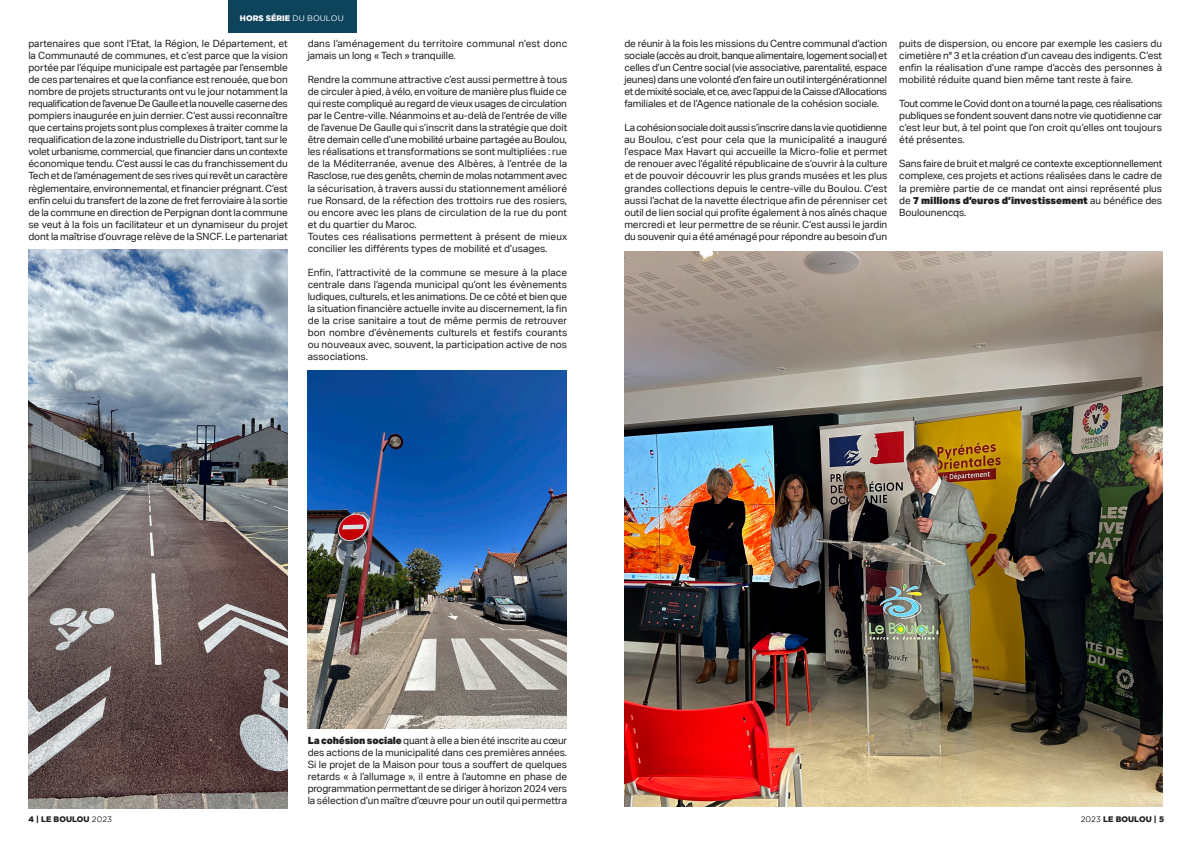
<style>
.page{position:relative;width:1191px;height:842px;background:#fff}
.page>*{position:absolute;margin:0;border:0;box-sizing:border-box;transform-origin:0 0}
.t1{font:10px/12px "Aktiv Grotesk";color:#231f20;text-align:justify}
.t2{font:900 8px "Gotham";color:#231f20}
.t3{font:900 8px "Gotham";color:#fff}
.s1{font-weight:400}
.s2{font-weight:900}
</style>
<div class="page">
<img style="left:308px;top:370px;width:258px;height:359px">
<img style="left:28px;top:250px;width:260px;height:558px">
<img style="left:624px;top:252px;width:538px;height:554px">
<div style="left:228px;top:0;width:128px;height:32px;background:#0e435c"></div>
<p class="t3" style="left:240px;top:14px;width:105px">HORS SÉRIE <span class="s1">DU BOULOU</span></p>
<p class="t1" style="left:28px;top:38px;width:261px">partenaires que sont l’Etat, la Région, le Département, et la Communauté de communes, et c’est parce que la vision portée par l’équipe municipale est partagée par l’ensemble de ces partenaires et que la confiance est renouée, que bon nombre de projets structurants ont vu le jour notamment la requalification de l’avenue De Gaulle et la nouvelle caserne des pompiers inaugurée en juin dernier. C’est aussi reconnaître que certains projets sont plus complexes à traiter comme la requalification de la zone industrielle du Distriport, tant sur le volet urbanisme, commercial, que financier dans un contexte économique tendu. C’est aussi le cas du franchissement du Tech et de l’aménagement de ses rives qui revêt un caractère règlementaire, environnemental, et financier prégnant. C’est enfin celui du transfert de la zone de fret ferroviaire à la sortie de la commune en direction de Perpignan dont la commune se veut à la fois un facilitateur et un dynamiseur du projet dont la maîtrise d’ouvrage relève de la SNCF. Le partenariat</p>
<p class="t1" style="left:308px;top:38px;width:261px">dans l’aménagement du territoire communal n’est donc jamais un long « Tech » tranquille.</p>
<p class="t1" style="left:308px;top:74px;width:261px">Rendre la commune attractive c’est aussi permettre à tous de circuler à pied, à vélo, en voiture de manière plus fluide ce qui reste compliqué au regard de vieux usages de circulation par le Centre-ville. Néanmoins et au-delà de l’entrée de ville de l’avenue De Gaulle qui s’inscrit dans la stratégie que doit être demain celle d’une mobilité urbaine partagée au Boulou, les réalisations et transformations se sont multipliées : rue de la Méditerranée, avenue des Albères, à l’entrée de la Rasclose, rue des genêts, chemin de molas notamment avec la sécurisation, à travers aussi du stationnement amélioré rue Ronsard, de la réfection des trottoirs rue des rosiers, ou encore avec les plans de circulation de la rue du pont et du quartier du Maroc.</p>
<p class="t1" style="left:308px;top:230px;width:261px">Toutes ces réalisations permettent à présent de mieux concilier les différents types de mobilité et d’usages.</p>
<p class="t1" style="left:308px;top:266px;width:261px">Enfin, l’attractivité de la commune se mesure à la place centrale dans l’agenda municipal qu’ont les évènements ludiques, culturels, et les animations. De ce côté et bien que la situation financière actuelle invite au discernement, la fin de la crise sanitaire a tout de même permis de retrouver bon nombre d’évènements culturels et festifs courants ou nouveaux avec, souvent, la participation active de nos associations.</p>
<p class="t1" style="left:624px;top:38px;width:264px">de réunir à la fois les missions du Centre communal d’action sociale (accès au droit, banque alimentaire, logement social) et celles d’un Centre social (vie associative, parentalité, espace jeunes) dans une volonté d’en faire un outil intergénérationnel et de mixité sociale, et ce, avec l’appui de la Caisse d’Allocations familiales et de l’Agence nationale de la cohésion sociale.</p>
<p class="t1" style="left:624px;top:122px;width:264px">La cohésion sociale doit aussi s’inscrire dans la vie quotidienne au Boulou, c’est pour cela que la municipalité a inauguré l’espace Max Havart qui accueille la Micro-folie et permet de renouer avec l’égalité républicaine de s’ouvrir à la culture et de pouvoir découvrir les plus grands musées et les plus grandes collections depuis le centre-ville du Boulou. C’est aussi l’achat de la navette électrique afin de pérenniser cet outil de lien social qui profite également à nos aînés chaque mercredi et leur permettre de se réunir. C’est aussi le jardin du souvenir qui a été aménagé pour répondre au besoin d’un</p>
<p class="t1" style="left:899px;top:38px;width:264px">puits de dispersion, ou encore par exemple les casiers du cimetière n° 3 et la création d’un caveau des indigents. C’est enfin la réalisation d’une rampe d’accès des personnes à mobilité réduite quand bien même tant reste à faire.</p>
<p class="t1" style="left:899px;top:98px;width:264px">Tout comme le Covid dont on a tourné la page, ces réalisations publiques se fondent souvent dans notre vie quotidienne car c’est leur but, à tel point que l’on croit qu’elles ont toujours été présentes.</p>
<p class="t1" style="left:899px;top:158px;width:264px">Sans faire de bruit et malgré ce contexte exceptionnellement complexe, ces projets et actions réalisées dans le cadre de la première partie de ce mandat ont ainsi représenté plus de <span class="s2">7 millions d’euros d’investissement</span> au bénéfice des Boulounencqs.</p>
<p class="t1" style="left:308px;top:734px;width:261px"><span class="s2">La cohésion sociale</span> quant à elle a bien été inscrite au cœur des actions de la municipalité dans ces premières années.<br>Si le projet de la Maison pour tous a souffert de quelques retards « à l’allumage », il entre à l’automne en phase de programmation permettant de se diriger à horizon 2024 vers la sélection d’un maître d’œuvre pour un outil qui permettra</p>
<p class="t2" style="left:28px;top:814px;width:85px">4 | LE BOULOU <span class="s1">2023</span></p>
<p class="t2" style="left:1080px;top:814px;width:85px"><span class="s1">2023</span> LE BOULOU | 5</p>
</div>
